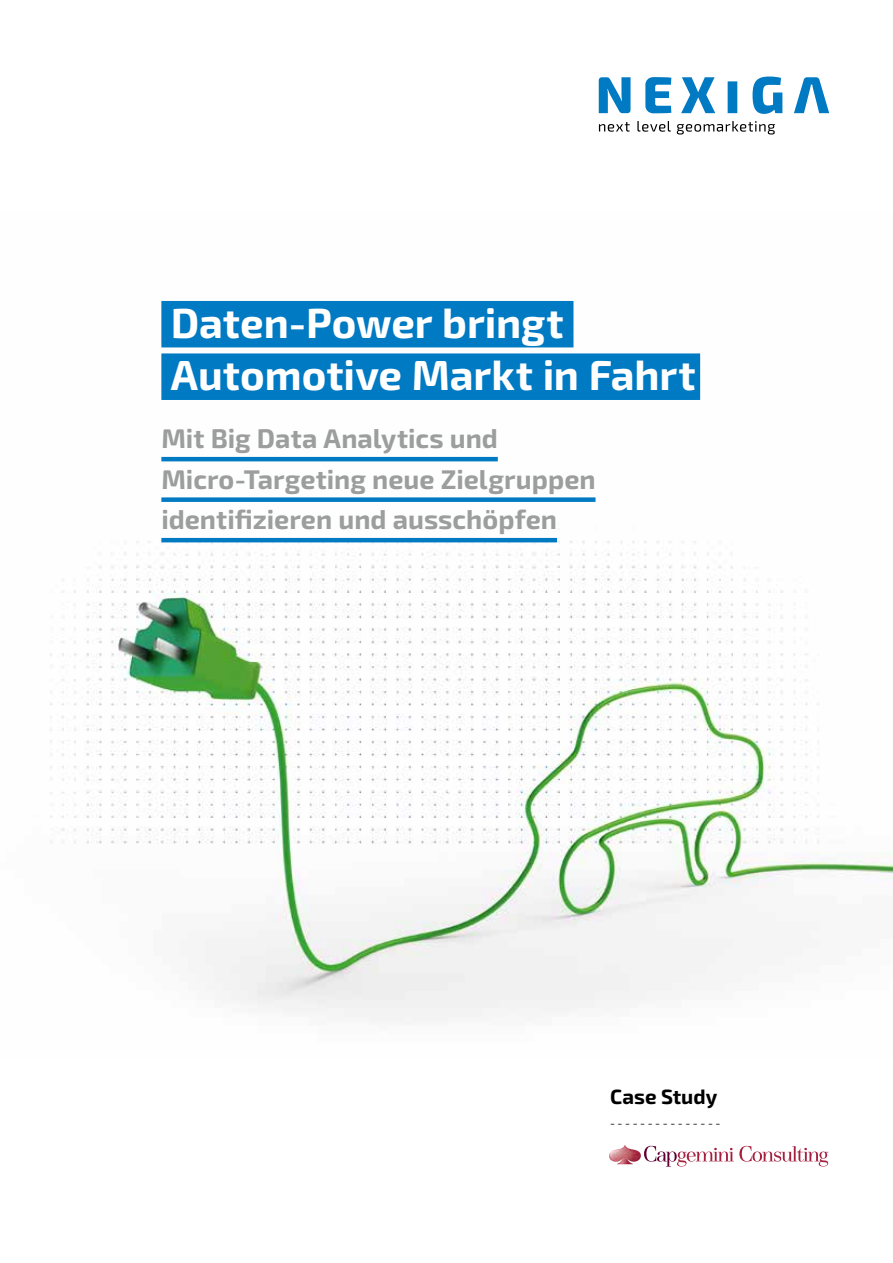
<style>
.page{position:relative;width:893px;height:1263px;background:#fff}
.page>*{position:absolute;margin:0;border:0;box-sizing:border-box;transform-origin:0 0}
.t1{font:700 42px/52.5px "Exo 2.0";color:#fff}
.t2{font:700 27px/40.5px "Exo 2.0";color:#9c9d9d}
.t3{font:700 20.7px "Exo 2.0";color:#000}
.t4{font:11.1px "Exo 2.0";color:#000}
</style>
<div class="page">
<img style="left:50px;top:300px;width:843px;height:721px">
<svg style="left:599px;top:77px;width:230px;height:37px"></svg>
<svg style="left:599px;top:121px;width:176px;height:14px"></svg>
<div style="left:161px;top:301px;width:412px;height:46px;background:#007ac3"></div>
<div style="left:161px;top:353px;width:539px;height:47px;background:#007ac3"></div>
<svg style="left:644px;top:1146px;width:184px;height:21px"></svg>
<img style="left:617px;top:1162px;width:16px;height:2px">
<img style="left:609px;top:1145px;width:32px;height:17px">
<hr style="left:161px;top:457px;width:337px;height:4px;background:#007ac3">
<div style="left:161px;top:497px;width:434px;height:5px;background:#007ac3"></div>
<hr style="left:161px;top:538px;width:396px;height:4px;background:#007ac3">
<h1 class="t1" style="left:171px;top:298px;width:526px">Daten-Power bringt<br>Automotive Markt in Fahrt</h1>
<p class="t2" style="left:161px;top:419px;width:436px">Mit Big Data Analytics und<br>Micro-Targeting neue Zielgruppen identifizieren und ausschöpfen</p>
<p class="t3" style="left:610px;top:1084px;width:109px">Case Study</p>
<p class="t4" style="left:610px;top:1116px;width:112px">- - - - - - - - - - - - - - -</p>
</div>
